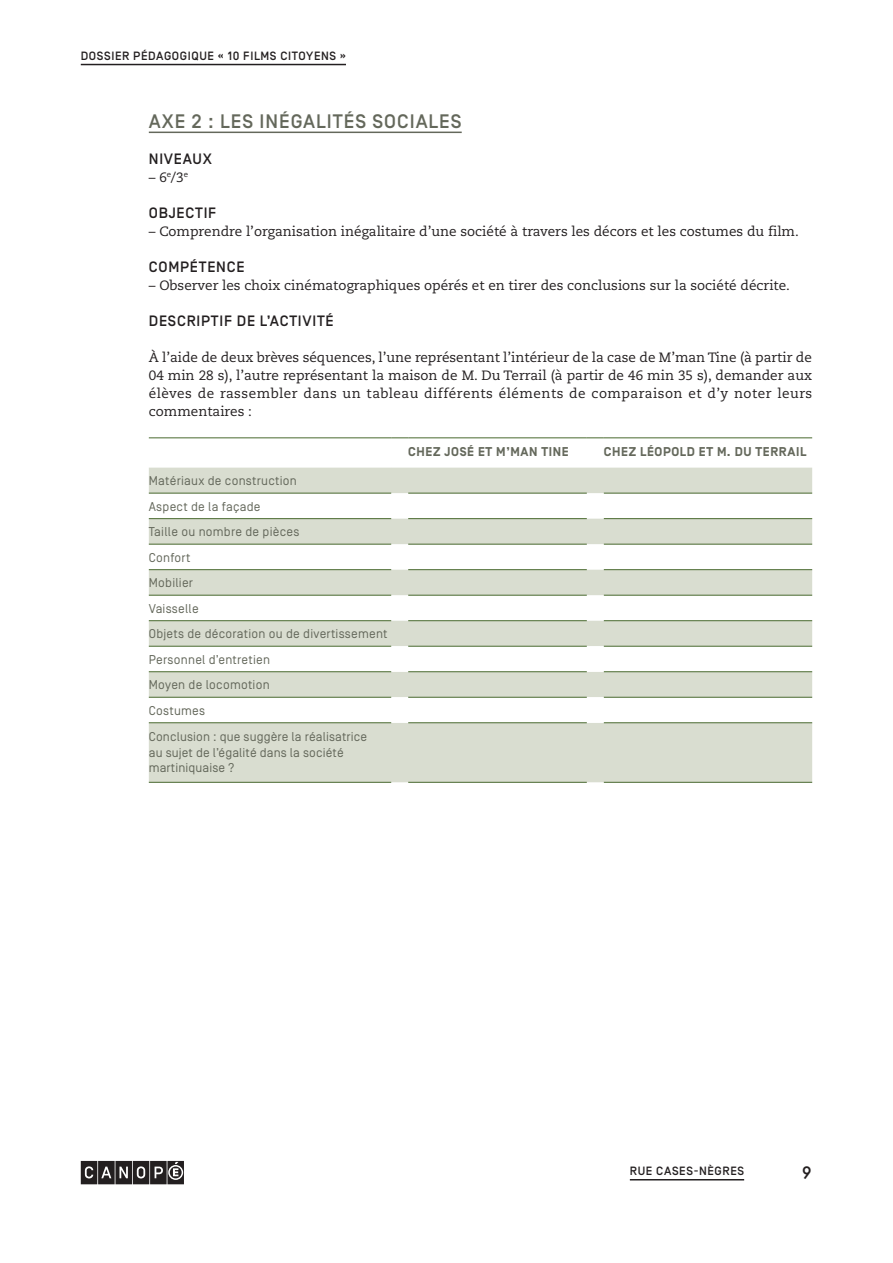
<style>
.page{position:relative;width:893px;height:1263px;background:#fff}
.page>*{position:absolute;margin:0;border:0;box-sizing:border-box;transform-origin:0 0}
.Titre_2{font:500 19.5px "Simplon BP";letter-spacing:.05em;color:#64685b}
.t1{font:500 18px "Simplon BP Mono";color:#231f20}
.Titre_3{font:500 15px "Simplon BP";letter-spacing:.05em;color:#231f20}
.Texte_courant{font:13.5px/18px "Caecilia LT Std";color:#231f20;text-align:justify}
.Tableau_encadre_text{font:12.75px/15.8px "Simplon BP Regular";letter-spacing:.02em;color:#64685b}
.Tableau_encadre_sous{font:700 12.75px "Simplon BP";letter-spacing:.05em;color:#64685b}
.Titre_courant{font:500 12px "Simplon BP";letter-spacing:.05em;color:#231f20}
</style>
<div class="page">
<svg style="left:81px;top:1161px;width:103px;height:23px;background:#4b4849"></svg>
<hr style="left:149px;top:132px;width:313px;height:1px;background:#64685b">
<svg style="left:149px;top:468px;width:663px;height:314px;fill:#d9ddd0"></svg>
<svg style="left:149px;top:646px;width:663px;height:77px"></svg>
<hr style="left:149px;top:493px;width:242px;height:1px;background:#49692f">
<hr style="left:408px;top:493px;width:179px;height:1px;background:#49692f">
<hr style="left:604px;top:493px;width:208px;height:1px;background:#49692f">
<hr style="left:149px;top:544px;width:242px;height:1px;background:#49692f">
<hr style="left:408px;top:544px;width:179px;height:1px;background:#49692f">
<hr style="left:604px;top:544px;width:208px;height:1px;background:#49692f">
<hr style="left:149px;top:569px;width:242px;height:1px;background:#49692f">
<hr style="left:408px;top:569px;width:179px;height:1px;background:#49692f">
<hr style="left:604px;top:569px;width:208px;height:1px;background:#49692f">
<hr style="left:149px;top:595px;width:242px;height:1px;background:#49692f">
<hr style="left:408px;top:595px;width:179px;height:1px;background:#49692f">
<hr style="left:604px;top:595px;width:208px;height:1px;background:#49692f">
<hr style="left:149px;top:620px;width:242px;height:1px;background:#49692f">
<hr style="left:408px;top:620px;width:179px;height:1px;background:#49692f">
<hr style="left:604px;top:620px;width:208px;height:1px;background:#49692f">
<hr style="left:149px;top:646px;width:242px;height:1px;background:#49692f">
<hr style="left:408px;top:646px;width:179px;height:1px;background:#49692f">
<hr style="left:604px;top:646px;width:208px;height:1px;background:#49692f">
<hr style="left:149px;top:671px;width:242px;height:1px;background:#49692f">
<hr style="left:408px;top:671px;width:179px;height:1px;background:#49692f">
<hr style="left:604px;top:671px;width:208px;height:1px;background:#49692f">
<hr style="left:149px;top:697px;width:242px;height:1px;background:#49692f">
<hr style="left:408px;top:697px;width:179px;height:1px;background:#49692f">
<hr style="left:604px;top:697px;width:208px;height:1px;background:#49692f">
<hr style="left:149px;top:722px;width:242px;height:1px;background:#49692f">
<hr style="left:408px;top:722px;width:179px;height:1px;background:#49692f">
<hr style="left:604px;top:722px;width:208px;height:1px;background:#49692f">
<hr style="left:149px;top:782px;width:242px;height:1px;background:#49692f">
<hr style="left:408px;top:782px;width:179px;height:1px;background:#49692f">
<hr style="left:604px;top:782px;width:208px;height:1px;background:#49692f">
<hr style="left:149px;top:437px;width:242px;height:1px;background:#49692f">
<svg style="left:391px;top:437px;width:17px;height:1px"></svg>
<hr style="left:408px;top:437px;width:179px;height:1px;background:#49692f">
<svg style="left:587px;top:437px;width:17px;height:1px"></svg>
<hr style="left:604px;top:437px;width:208px;height:1px;background:#49692f">
<hr style="left:149px;top:518px;width:242px;height:1px;background:#49692f">
<hr style="left:408px;top:518px;width:179px;height:1px;background:#49692f">
<hr style="left:604px;top:518px;width:208px;height:1px;background:#49692f">
<hr style="left:630px;top:1179px;width:114px;height:1px;background:#231f20">
<hr style="left:81px;top:64px;width:265px;height:1px;background:#231f20">
<p class="Titre_courant" style="left:81px;top:49px;width:267px">DOSSIER PÉDAGOGIQUE « 10 FILMS CITOYENS »</p>
<p class="Titre_2" style="left:149px;top:110px;width:314px">AXE 2 : LES INÉGALITÉS SOCIALES</p>
<p class="Titre_3" style="left:149px;top:150px;width:65px">NIVEAUX</p>
<p class="Texte_courant" style="left:149px;top:168px;width:41px">– 6<sup>e</sup>/3<sup>e</sup></p>
<p class="Titre_3" style="left:149px;top:204px;width:69px">OBJECTIF</p>
<p class="Texte_courant" style="left:149px;top:222px;width:651px">– Comprendre l’organisation inégalitaire d’une société à travers les décors et les costumes du film.</p>
<p class="Titre_3" style="left:149px;top:258px;width:97px">COMPÉTENCE</p>
<p class="Texte_courant" style="left:149px;top:276px;width:642px">– Observer les choix cinématographiques opérés et en tirer des conclusions sur la société décrite.</p>
<p class="Titre_3" style="left:149px;top:312px;width:186px">DESCRIPTIF DE L’ACTIVITÉ</p>
<p class="Texte_courant" style="left:149px;top:348px;width:665px">À l’aide de deux brèves séquences, l’une représentant l’intérieur de la case de M’man Tine (à partir de 04 min 28 s), l’autre représentant la maison de M. Du Terrail (à partir de 46 min 35 s), demander aux élèves de rassembler dans un tableau différents éléments de comparaison et d’y noter leurs commentaires :</p>
<p class="Tableau_encadre_sous" style="left:408px;top:444px;width:162px">CHEZ JOSÉ ET M’MAN TINE</p>
<p class="Tableau_encadre_sous" style="left:604px;top:444px;width:204px">CHEZ LÉOPOLD ET M. DU TERRAIL</p>
<p class="Tableau_encadre_text" style="left:149px;top:473px;width:150px">Matériaux de construction</p>
<p class="Tableau_encadre_text" style="left:149px;top:498px;width:113px">Aspect de la façade</p>
<p class="Tableau_encadre_text" style="left:149px;top:524px;width:152px">Taille ou nombre de pièces</p>
<p class="Tableau_encadre_text" style="left:149px;top:549px;width:43px">Confort</p>
<p class="Tableau_encadre_text" style="left:149px;top:575px;width:46px">Mobilier</p>
<p class="Tableau_encadre_text" style="left:149px;top:600px;width:51px">Vaisselle</p>
<p class="Tableau_encadre_text" style="left:149px;top:626px;width:240px">Objets de décoration ou de divertissement</p>
<p class="Tableau_encadre_text" style="left:149px;top:651px;width:123px">Personnel d’entretien</p>
<p class="Tableau_encadre_text" style="left:149px;top:677px;width:122px">Moyen de locomotion</p>
<p class="Tableau_encadre_text" style="left:149px;top:702px;width:58px">Costumes</p>
<p class="Tableau_encadre_text" style="left:149px;top:728px;width:220px">Conclusion : que suggère la réalisatrice au sujet de l’égalité dans la société martiniquaise ?</p>
<p class="Titre_courant" style="left:630px;top:1164px;width:116px">RUE CASES-NÈGRES</p>
<h2 class="t1" style="left:801px;top:1161px;width:12px">9</h2>
</div>
